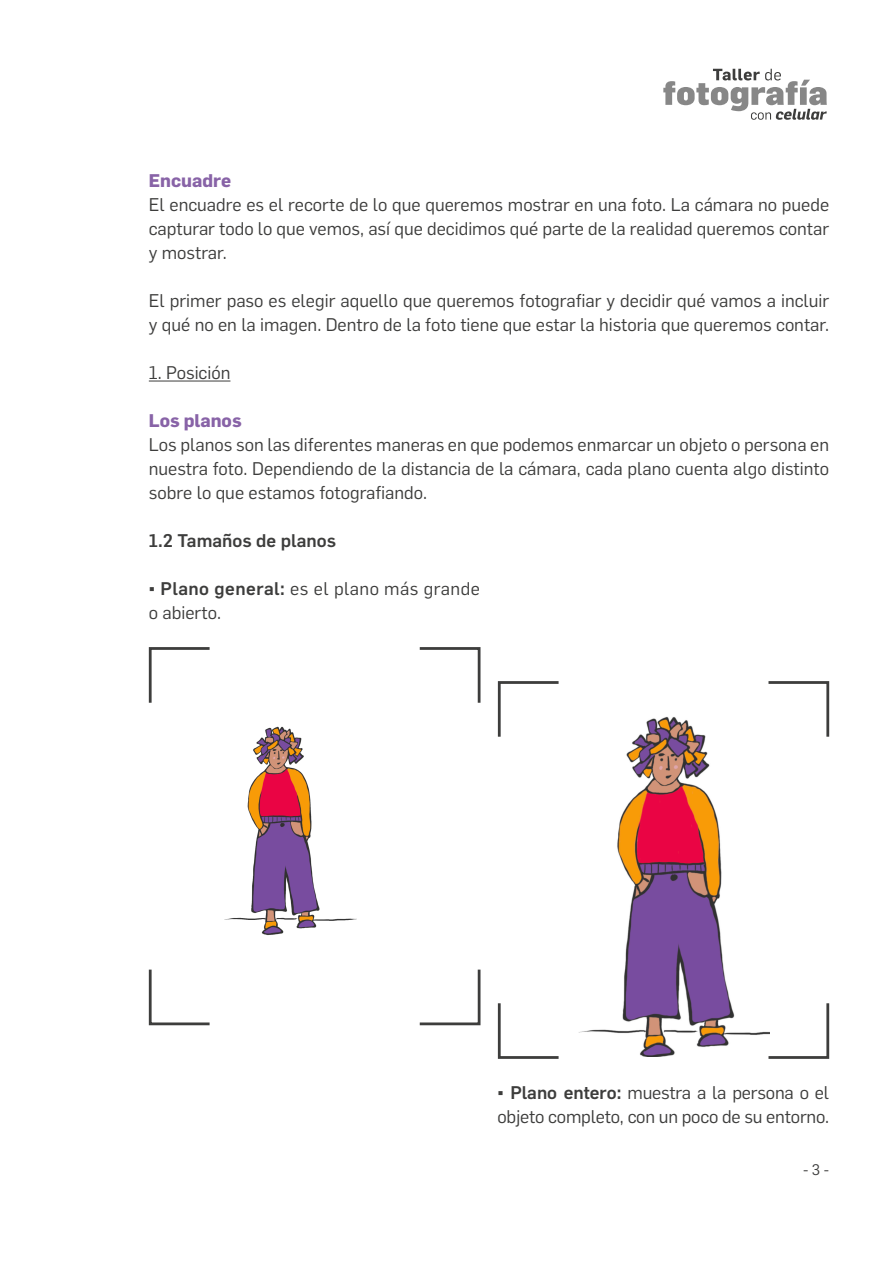
<style>
.page{position:relative;width:893px;height:1263px;background:#fff}
.page>*{position:absolute;margin:0;border:0;box-sizing:border-box;transform-origin:0 0}
.t1{font:18px/24px "Flama";color:#3d3d3c;text-align:justify}
.t2{font:18px "Flama";letter-spacing:.025em;color:#3d3d3c}
.t3{font:500 18px "Flama";color:#3d3d3c}
.t4{font:700 18px "Flama";color:#8863a7}
.t5{font:15px "Flama";color:#3d3d3c}
.s1{font-family:"Times New Roman"}
.s2{font-weight:500}
</style>
<div class="page">
<svg style="left:663px;top:69px;width:164px;height:51px"></svg>
<hr style="left:149px;top:381px;width:81px;height:1px;background:#3d3d3c">
<svg style="left:148px;top:647px;width:333px;height:379px"></svg>
<svg style="left:497px;top:681px;width:333px;height:378px"></svg>
<h1 class="t4" style="left:149px;top:168px;width:84px">Encuadre</h1>
<p class="t1" style="left:149px;top:192px;width:682px">El encuadre es el recorte de lo que queremos mostrar en una foto. La cámara no puede capturar todo lo que vemos, así que decidimos qué parte de la realidad queremos contar y mostrar.</p>
<p class="t1" style="left:149px;top:288px;width:682px">El primer paso es elegir aquello que queremos fotografiar y decidir qué vamos a incluir y qué no en la imagen. Dentro de la foto tiene que estar la historia que queremos contar.</p>
<h2 class="t1" style="left:149px;top:360px;width:83px">1. Posición</h2>
<h1 class="t4" style="left:149px;top:408px;width:94px">Los planos</h1>
<p class="t1" style="left:149px;top:432px;width:682px">Los planos son las diferentes maneras en que podemos enmarcar un objeto o persona en nuestra foto. Dependiendo de la distancia de la cámara, cada plano cuenta algo distinto sobre lo que estamos fotografiando.</p>
<p class="t3" style="left:149px;top:528px;width:189px">1.2 Tamaños de planos</p>
<p class="t2" style="left:149px;top:576px;width:333px"><span class="s1">▪</span> <span class="s2">Plano general:</span> es el plano más grande</p>
<p class="t1" style="left:149px;top:600px;width:74px">o abierto.</p>
<p class="t1" style="left:497px;top:1080px;width:333px"><span class="s1">▪</span> <span class="s2">Plano entero:</span> muestra a la persona o el objeto completo, con un poco de su entorno.</p>
<p class="t5" style="left:803px;top:1159px;width:28px">- 3 -</p>
</div>
